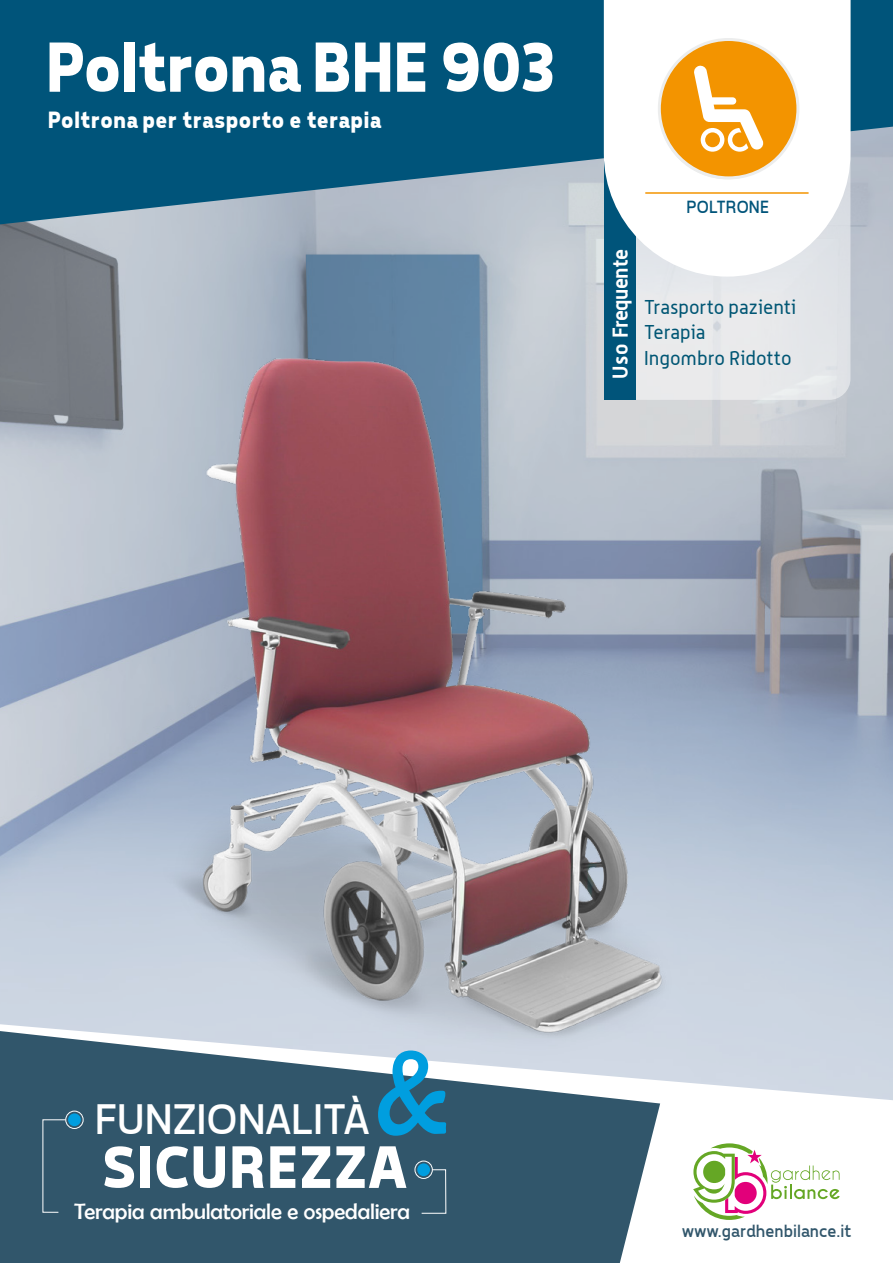
<style>
.page{position:relative;width:893px;height:1263px;background:#fff}
.page>*{position:absolute;margin:0;border:0;box-sizing:border-box;transform-origin:0 0}
.t1{font:120px "Berlin Sans FB";color:#009edf;scale:.9 1}
.t2{font:700 72px "Tepeno Sans";letter-spacing:-.025em;color:#fff}
.t3{font:700 60.9px "Tepeno Sans";letter-spacing:.005em;color:#fff;scale:1.05 1}
.t4{font:43.5px "Tepeno Sans";letter-spacing:.005em;color:#fff;scale:1.05 1}
.t5{font:700 24px "Tepeno Sans";letter-spacing:.005em;color:#fff}
.t6{font:22.5px "Berlin Sans FB";letter-spacing:-.005em;color:#fff}
.t7{font:700 21px "Alwyn";letter-spacing:-.02em;color:#fff}
.t8{font:19.5px/25.5px "Alwyn";color:#005674}
.t9{font:18px "Tepeno Sans";letter-spacing:.01em;color:#31566b}
.t10{font:18px "Tepeno Sans";color:#00547a}
</style>
<div class="page">
<img style="left:0;top:224px;width:893px;height:99px">
<svg style="left:0;top:0;width:893px;height:224px;fill:#00547a"></svg>
<div style="left:636px;top:277px;width:214px;height:46px;background:#e6e8eb"></div>
<div style="left:604px;top:0;width:32px;height:400px;background:#00547a"></div>
<svg style="left:604px;top:0;width:246px;height:277px"></svg>
<hr style="left:645px;top:192px;width:164px;height:2px;background:#f39400">
<svg style="left:660px;top:1080px;width:233px;height:24px"></svg>
<div style="left:0;top:1080px;width:660px;height:183px;background:#31566b"></div>
<svg style="left:693px;top:1143px;width:147px;height:77px"></svg>
<div style="left:659px;top:39px;width:139px;height:139px;background:#f39400;border-radius:50%"></div>
<div style="left:658px;top:38px;width:141px;height:141px;border:3px solid #eceded;border-radius:50%"></div>
<svg style="left:694px;top:65px;width:70px;height:87px"></svg>
<img style="left:0;top:323px;width:893px;height:757px">
<svg style="left:42px;top:1119px;width:25px;height:94px"></svg>
<div style="left:65px;top:1111px;width:19px;height:18px;border:1px solid #fff;border-radius:50%"></div>
<div style="left:68px;top:1113px;width:13px;height:13px;background:#009ee0;border-radius:50%"></div>
<svg style="left:421px;top:1169px;width:26px;height:45px"></svg>
<div style="left:415px;top:1161px;width:18px;height:18px;border:1px solid #fff;border-radius:50%"></div>
<div style="left:417px;top:1163px;width:13px;height:13px;background:#009ee0;border-radius:50%"></div>
<h2 class="t2" style="left:43px;top:25px;width:511px">Poltrona BHE 903</h2>
<p class="t5" style="left:47px;top:106px;width:335px">Poltrona per trasporto e terapia</p>
<p class="t10" style="left:686px;top:196px;width:84px">POLTRONE</p>
<p class="t7" style="left:607px;top:379px;width:131px;rotate:-90deg">Uso Frequente</p>
<p class="t8" style="left:644px;top:294px;width:154px">Trasporto pazienti<br>Terapia<br>Ingombro Ridotto</p>
<h1 class="t1" style="left:374px;top:1026px;width:84px">&amp;</h1>
<h3 class="t4" style="left:93px;top:1094px;width:262px">FUNZIONALITÀ</h3>
<h3 class="t3" style="left:98px;top:1131px;width:292px">SICUREZZA</h3>
<p class="t6" style="left:74px;top:1199px;width:337px">Terapia ambulatoriale e ospedaliera</p>
<p class="t9" style="left:681px;top:1220px;width:171px">www.gardhenbilance.it</p>
</div>
